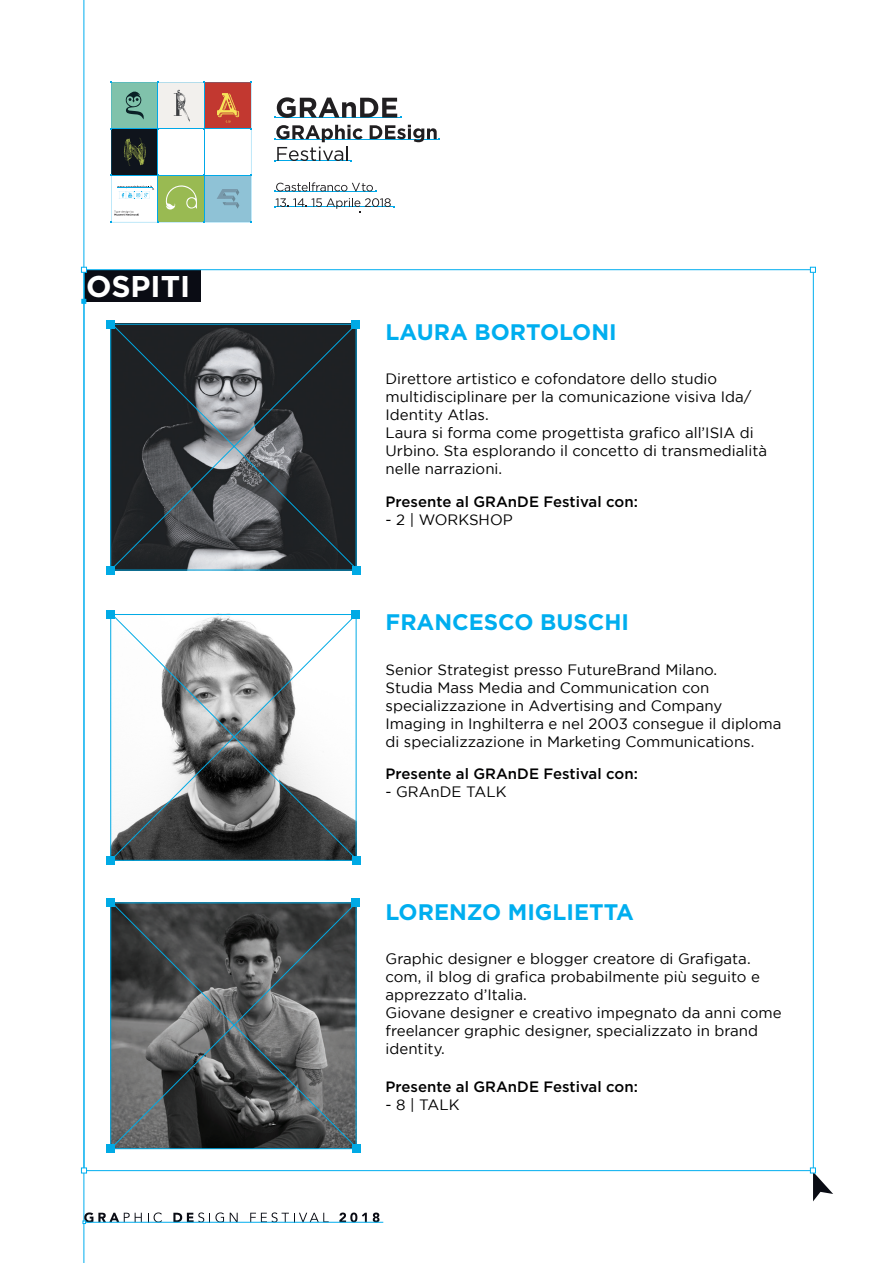
<style>
.page{position:relative;width:893px;height:1263px;background:#fff}
.page>*{position:absolute;margin:0;border:0;box-sizing:border-box;transform-origin:0 0}
.t1{font:700 30px "Gotham";color:#fff}
.t2{font:700 22.5px "Gotham";color:#00aeef}
.t3{font:15px/18px "Gotham";color:#000001}
.t4{font:500 15px "Gotham";color:#000001}
</style>
<div class="page">
<div style="left:84px;top:270px;width:116px;height:32px;background:#0a0c14"></div>
<hr style="left:84px;top:0;width:1px;height:1263px;background:#00aeef">
<svg style="left:148px;top:1212px;width:14px;height:10px"></svg>
<svg style="left:173px;top:1212px;width:51px;height:10px"></svg>
<svg style="left:230px;top:1213px;width:8px;height:9px"></svg>
<svg style="left:250px;top:1212px;width:79px;height:10px"></svg>
<svg style="left:339px;top:1212px;width:28px;height:10px"></svg>
<svg style="left:373px;top:1212px;width:6px;height:10px"></svg>
<hr style="left:84px;top:1222px;width:299px;height:1px;background:#00aeef">
<svg style="left:83px;top:1212px;width:59px;height:12px"></svg>
<svg style="left:81px;top:267px;width:6px;height:6px"></svg>
<svg style="left:810px;top:267px;width:6px;height:6px"></svg>
<svg style="left:81px;top:1167px;width:6px;height:6px"></svg>
<svg style="left:810px;top:1167px;width:23px;height:34px"></svg>
<svg style="left:81px;top:299px;width:5px;height:5px"></svg>
<hr style="left:275px;top:139px;width:164px;height:1px;background:#00a8e8">
<svg style="left:274px;top:97px;width:128px;height:21px"></svg>
<svg style="left:370px;top:125px;width:70px;height:17px"></svg>
<svg style="left:274px;top:182px;width:102px;height:10px"></svg>
<svg style="left:274px;top:198px;width:121px;height:14px"></svg>
<svg style="left:274px;top:125px;width:89px;height:37px"></svg>
<svg style="left:110px;top:614px;width:247px;height:247px"></svg>
<div style="left:106px;top:610px;width:9px;height:9px;background:#00aae5"></div>
<div style="left:106px;top:856px;width:9px;height:9px;background:#00aae5"></div>
<div style="left:351px;top:610px;width:9px;height:9px;background:#00aae5"></div>
<div style="left:352px;top:856px;width:8px;height:9px;background:#00aae5"></div>
<svg style="left:110px;top:902px;width:247px;height:247px;background:#515557"></svg>
<div style="left:106px;top:898px;width:9px;height:9px;background:#00aae5"></div>
<div style="left:106px;top:1144px;width:9px;height:9px;background:#00aae5"></div>
<div style="left:351px;top:898px;width:9px;height:9px;background:#00aae5"></div>
<div style="left:352px;top:1144px;width:8px;height:9px;background:#00aae5"></div>
<svg style="left:110px;top:324px;width:247px;height:247px;background:#3e4549"></svg>
<div style="left:106px;top:320px;width:9px;height:8px;background:#00aae5"></div>
<div style="left:106px;top:566px;width:9px;height:8px;background:#00aae5"></div>
<div style="left:351px;top:320px;width:9px;height:8px;background:#00aae5"></div>
<div style="left:352px;top:566px;width:8px;height:8px;background:#00aae5"></div>
<svg style="left:110px;top:81px;width:142px;height:142px"></svg>
<h1 class="t1" style="left:86px;top:269px;width:106px">OSPITI</h1>
<p class="t2" style="left:386px;top:319px;width:233px">LAURA BORTOLONI</p>
<p class="t3" style="left:386px;top:370px;width:367px">Direttore artistico e cofondatore dello studio multidisciplinare per la comunicazione visiva Ida/<br>Identity Atlas.</p>
<p class="t3" style="left:386px;top:424px;width:383px">Laura si forma come progettista grafico all’ISIA di<br>Urbino. Sta esplorando il concetto di transmedialità nelle narrazioni.</p>
<p class="t4" style="left:386px;top:493px;width:254px">Presente al GRAnDE Festival con:</p>
<p class="t3" style="left:386px;top:510px;width:129px">- 2 | WORKSHOP</p>
<p class="t2" style="left:386px;top:609px;width:245px">FRANCESCO BUSCHI</p>
<p class="t3" style="left:386px;top:660px;width:333px">Senior Strategist presso FutureBrand Milano.</p>
<p class="t3" style="left:386px;top:678px;width:397px">Studia Mass Media and Communication con specializzazione in Advertising and Company Imaging in Inghilterra e nel 2003 consegue il diploma di specializzazione in Marketing Communications.</p>
<p class="t4" style="left:386px;top:765px;width:254px">Presente al GRAnDE Festival con:</p>
<p class="t3" style="left:386px;top:783px;width:122px">- GRAnDE TALK</p>
<p class="t2" style="left:386px;top:899px;width:250px">LORENZO MIGLIETTA</p>
<p class="t3" style="left:386px;top:949px;width:376px">Graphic designer e blogger creatore di Grafigata. com, il blog di grafica probabilmente più seguito e apprezzato d’Italia.</p>
<p class="t3" style="left:386px;top:1003px;width:398px">Giovane designer e creativo impegnato da anni come freelancer graphic designer, specializzato in brand identity.</p>
<p class="t4" style="left:386px;top:1078px;width:254px">Presente al GRAnDE Festival con:</p>
<p class="t3" style="left:386px;top:1095px;width:75px">- 8 | TALK</p>
</div>
